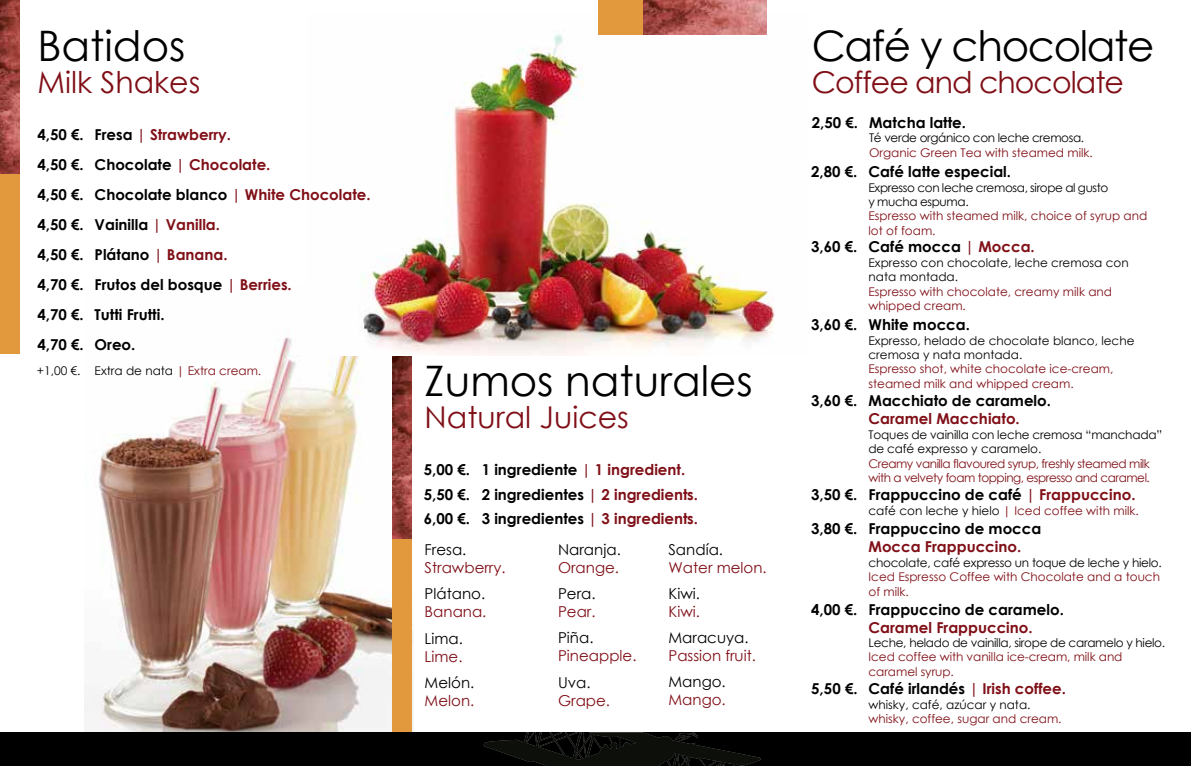
<style>
.page{position:relative;width:1191px;height:766px;background:#fff}
.page>*{position:absolute;margin:0;border:0;box-sizing:border-box;transform-origin:0 0}
.t1{font:42px "Century Gothic";color:#000}
.t2{font:42px "Century Gothic";letter-spacing:-.03em;color:#000}
.t3{font:30px "Century Gothic";color:#800f17}
.t4{font:30px "Century Gothic";letter-spacing:-.03em;color:#800f17}
.t5{font:700 15px/30px "Century Gothic";color:#000;text-align:justify}
.t6{font:700 15px/24.8px "Century Gothic";color:#800f17}
.t7{font:15px "Century Gothic";color:#800f17}
.t8{font:15px "Century Gothic";color:#000}
.t9{font:12px/14.4px "Century Gothic";letter-spacing:-.015em;color:#000}
.t10{font:12px/14.4px "Century Gothic";color:#800f17}
.t11{font:12px/14.4px "Century Gothic";letter-spacing:-.035em;color:#800f17}
.s1{color:#800f17}
.s2{color:#000}
</style>
<div class="page">
<img style="left:84px;top:337px;width:329px;height:395px">
<img style="left:307px;top:34px;width:468px;height:321px">
<div style="left:0;top:0;width:20px;height:354px;background:#e2983d"></div>
<img style="left:0;top:0;width:20px;height:173px">
<div style="left:392px;top:357px;width:20px;height:375px;background:#e2983d"></div>
<img style="left:392px;top:357px;width:20px;height:181px">
<div style="left:598px;top:0;width:169px;height:34px;background:#e2983d"></div>
<img style="left:643px;top:0;width:124px;height:34px">
<div style="left:0;top:732px;width:1191px;height:33px;background:#000"></div>
<svg style="left:483px;top:732px;width:277px;height:33px"></svg>
<h1 class="t1" style="left:37px;top:16px;width:150px">Batidos</h1>
<h2 class="t3" style="left:37px;top:61px;width:164px">Milk Shakes</h2>
<p class="t5" style="left:37px;top:119px;width:48px">4,50 €.<br>4,50 €.<br>4,50 €.<br>4,50 €.<br>4,50 €.<br>4,70 €.<br>4,70 €.<br>4,70 €.</p>
<p class="t5" style="left:95px;top:118px;width:277px;text-align:left">Fresa <span class="s1">| Strawberry.<br></span>Chocolate <span class="s1">| Chocolate.<br></span>Chocolate blanco <span class="s1">| White Chocolate.<br></span>Vainilla <span class="s1">| Vanilla.<br></span>Plátano <span class="s1">| Banana.<br></span>Frutos del bosque <span class="s1">| Berries.<br></span>Tutti Frutti.<br>Oreo.</p>
<p class="t9" style="left:37px;top:363px;width:226px">+1,00 €. Extra de nata <span class="s1">| Extra cream.</span></p>
<h1 class="t1" style="left:424px;top:351px;width:329px">Zumos naturales</h1>
<h2 class="t3" style="left:424px;top:396px;width:206px">Natural Juices</h2>
<p class="t6" style="left:482px;top:456px;width:218px"><span class="s2">1 ingrediente</span> | 1 ingredient.<br><span class="s2">2 ingredientes</span> | 2 ingredients.<br><span class="s2">3 ingredientes</span> | 3 ingredients.</p>
<p class="t5" style="left:424px;top:456px;width:48px;line-height:24.8px">5,00 €.<br>5,50 €.<br>6,00 €.</p>
<p class="t8" style="left:424px;top:539px;width:43px">Fresa.</p>
<p class="t7" style="left:424px;top:557px;width:82px">Strawberry.</p>
<p class="t8" style="left:424px;top:583px;width:62px">Plátano.</p>
<p class="t7" style="left:424px;top:601px;width:63px">Banana.</p>
<p class="t8" style="left:424px;top:627px;width:40px">Lima.</p>
<p class="t7" style="left:424px;top:645px;width:39px">Lime.</p>
<p class="t8" style="left:668px;top:539px;width:56px">Sandía.</p>
<p class="t7" style="left:668px;top:557px;width:100px">Water melon.</p>
<p class="t8" style="left:668px;top:583px;width:33px">Kiwi.</p>
<p class="t7" style="left:668px;top:601px;width:33px">Kiwi.</p>
<p class="t8" style="left:668px;top:627px;width:82px">Maracuya.</p>
<p class="t7" style="left:668px;top:645px;width:89px">Passion fruit.</p>
<p class="t8" style="left:668px;top:671px;width:59px">Mango.</p>
<p class="t7" style="left:668px;top:689px;width:59px">Mango.</p>
<p class="t8" style="left:558px;top:539px;width:64px">Naranja.</p>
<p class="t7" style="left:558px;top:557px;width:62px">Orange.</p>
<p class="t8" style="left:558px;top:583px;width:39px">Pera.</p>
<p class="t7" style="left:558px;top:601px;width:39px">Pear.</p>
<p class="t8" style="left:558px;top:627px;width:37px">Piña.</p>
<p class="t7" style="left:558px;top:645px;width:80px">Pineapple.</p>
<p class="t8" style="left:424px;top:671px;width:51px">Melón.</p>
<p class="t7" style="left:424px;top:689px;width:51px">Melon.</p>
<p class="t8" style="left:558px;top:671px;width:34px">Uva.</p>
<p class="t7" style="left:558px;top:689px;width:53px">Grape.</p>
<h1 class="t2" style="left:811px;top:16px;width:344px">Café y chocolate</h1>
<h2 class="t4" style="left:811px;top:61px;width:314px">Coffee and chocolate</h2>
<p class="t5" style="left:811px;top:107px;width:48px">2,50 €.</p>
<p class="t5" style="left:869px;top:107px;width:98px">Matcha latte.</p>
<p class="t9" style="left:869px;top:131px;width:217px">Té verde orgánico con leche cremosa.</p>
<p class="t10" style="left:869px;top:145px;width:225px">Organic Green Tea with steamed milk.</p>
<p class="t5" style="left:811px;top:156px;width:48px">2,80 €.</p>
<p class="t5" style="left:868px;top:156px;width:144px">Café latte especial.</p>
<p class="t9" style="left:868px;top:180px;width:241px">Expresso con leche cremosa, sirope al gusto y mucha espuma.</p>
<p class="t10" style="left:868px;top:209px;width:280px">Espresso with steamed milk, choice of syrup and lot of foam.</p>
<p class="t5" style="left:811px;top:231px;width:48px">3,60 €.</p>
<p class="t5" style="left:868px;top:231px;width:168px">Café mocca <span class="s1">| Mocca.</span></p>
<p class="t9" style="left:868px;top:255px;width:262px">Expresso con chocolate, leche cremosa con nata montada.</p>
<p class="t10" style="left:868px;top:284px;width:245px">Espresso with chocolate, creamy milk and whipped cream.</p>
<p class="t5" style="left:811px;top:309px;width:48px">3,60 €.</p>
<p class="t5" style="left:868px;top:309px;width:103px">White mocca.</p>
<p class="t9" style="left:868px;top:333px;width:267px">Expresso, helado de chocolate blanco, leche cremosa y nata montada.</p>
<p class="t10" style="left:868px;top:361px;width:246px">Espresso shot, white chocolate ice-cream, steamed milk and whipped cream.</p>
<p class="t5" style="left:811px;top:385px;width:48px">3,60 €.</p>
<p class="t5" style="left:868px;top:385px;width:184px">Macchiato de caramelo.</p>
<p class="t6" style="left:868px;top:406px;width:153px">Caramel Macchiato.</p>
<p class="t9" style="left:868px;top:427px;width:295px">Toques de vainilla con leche cremosa “manchada” de café expresso y caramelo.</p>
<p class="t11" style="left:868px;top:455px;width:283px">Creamy vanilla flavoured syrup, freshly steamed milk with a velvety foam topping, espresso and caramel.</p>
<p class="t5" style="left:811px;top:479px;width:48px">3,50 €.</p>
<p class="t5" style="left:868px;top:479px;width:269px">Frappuccino de café <span class="s1">| Frappuccino.</span></p>
<p class="t10" style="left:868px;top:503px;width:272px"><span class="s2">café con leche y hielo</span> | Iced coffee with milk.</p>
<p class="t5" style="left:811px;top:513px;width:48px">3,80 €.</p>
<p class="t5" style="left:868px;top:513px;width:174px">Frappuccino de mocca</p>
<p class="t6" style="left:868px;top:533px;width:154px">Mocca Frappuccino.</p>
<p class="t9" style="left:868px;top:555px;width:295px">chocolate, café expresso un toque de leche y hielo.</p>
<p class="t10" style="left:868px;top:569px;width:293px">Iced Espresso Coffee with Chocolate and a touch of milk.</p>
<p class="t5" style="left:811px;top:593px;width:48px">4,00 €.</p>
<p class="t5" style="left:868px;top:593px;width:197px">Frappuccino de caramelo.</p>
<p class="t6" style="left:868px;top:614px;width:166px">Caramel Frappuccino.</p>
<p class="t9" style="left:868px;top:635px;width:298px">Leche, helado de vainilla, sirope de caramelo y hielo.</p>
<p class="t10" style="left:868px;top:649px;width:255px">Iced coffee with vanilla ice-cream, milk and caramel syrup.</p>
<p class="t5" style="left:811px;top:673px;width:48px">5,50 €.</p>
<p class="t6" style="left:868px;top:675px;width:199px"><span class="s2">Café irlandés</span> | Irish coffee.</p>
<p class="t9" style="left:868px;top:696px;width:163px">whisky, café, azúcar y nata.</p>
<p class="t10" style="left:868px;top:711px;width:195px">whisky, coffee, sugar and cream.</p>
</div>
